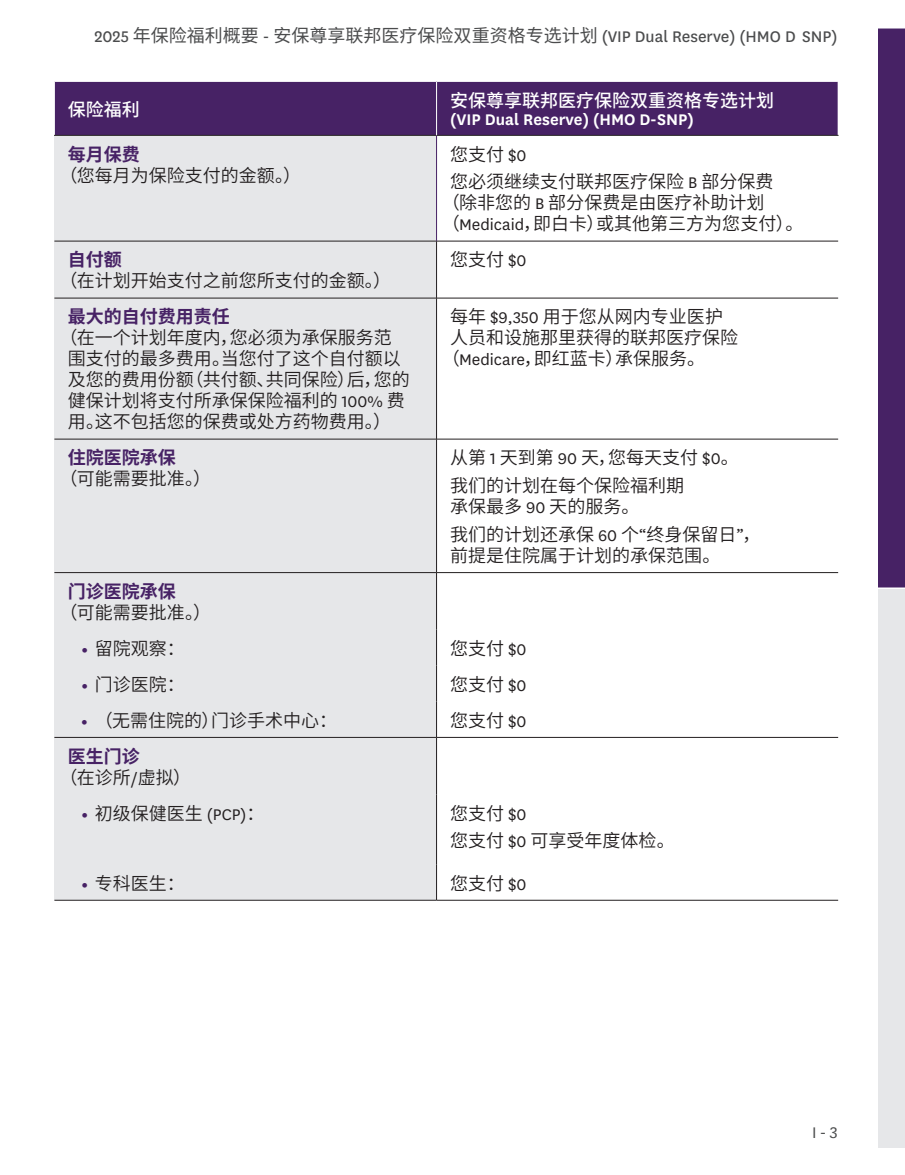
<style>
.page{position:relative;width:905px;height:1175px;background:#fff}
.page>*{position:absolute;margin:0;border:0;box-sizing:border-box;transform-origin:0 0}
.t1{font:600 18px/21px "Noto Sans CJ Ksc";color:#231f20}
.t2{font:18px "National";color:#4b4c4d}
.t3{font:600 18px/18px "National";color:#fff}
.t4{font:700 18px "Noto Sans CJ Ksc";color:#472265}
.t5{font:500 18px "Noto Sans CJ Ksc";color:#fff}
.t6{font:18px "National";color:#4b4c4d}
.s1{font-family:"Noto Sans CJ Ksc"}
.s2{font-family:"Noto Sans CJ Ksc";font-weight:500}
.s3{font-family:"National";font-weight:400}
.s4{font-family:"National";font-weight:800;color:#472265}
</style>
<div class="page">
<div style="left:878px;top:28px;width:26px;height:560px;background:#472265"></div>
<div style="left:878px;top:588px;width:26px;height:560px;background:#e6e7e9"></div>
<hr style="left:878px;top:587px;width:26px;height:2px;background:#fff">
<div style="left:54px;top:81px;width:382px;height:54px;background:#472265"></div>
<div style="left:436px;top:81px;width:402px;height:54px;background:#472265"></div>
<div style="left:54px;top:135px;width:382px;height:106px;background:#e6e7e9"></div>
<div style="left:54px;top:241px;width:382px;height:57px;background:#e6e7e9"></div>
<div style="left:54px;top:298px;width:382px;height:141px;background:#e6e7e9"></div>
<div style="left:54px;top:439px;width:382px;height:133px;background:#e6e7e9"></div>
<div style="left:54px;top:572px;width:382px;height:57px;background:#e6e7e9"></div>
<div style="left:54px;top:629px;width:382px;height:36px;background:#e6e7e9"></div>
<div style="left:54px;top:665px;width:382px;height:36px;background:#e6e7e9"></div>
<div style="left:54px;top:701px;width:382px;height:36px;background:#e6e7e9"></div>
<div style="left:54px;top:737px;width:382px;height:57px;background:#e6e7e9"></div>
<div style="left:54px;top:794px;width:382px;height:70px;background:#e6e7e9"></div>
<div style="left:54px;top:864px;width:382px;height:36px;background:#e6e7e9"></div>
<hr style="left:54px;top:81px;width:382px;height:1px;background:#fff">
<hr style="left:54px;top:82px;width:1px;height:53px;background:#fff">
<hr style="left:436px;top:81px;width:402px;height:1px;background:#fff">
<hr style="left:837px;top:82px;width:1px;height:53px;background:#fff">
<hr style="left:54px;top:241px;width:382px;height:1px;background:#231f20">
<hr style="left:436px;top:241px;width:402px;height:1px;background:#231f20">
<hr style="left:54px;top:298px;width:382px;height:1px;background:#231f20">
<hr style="left:436px;top:298px;width:402px;height:1px;background:#231f20">
<hr style="left:54px;top:439px;width:382px;height:1px;background:#231f20">
<hr style="left:436px;top:439px;width:402px;height:1px;background:#231f20">
<hr style="left:54px;top:572px;width:382px;height:1px;background:#231f20">
<hr style="left:436px;top:572px;width:402px;height:1px;background:#231f20">
<hr style="left:54px;top:737px;width:382px;height:1px;background:#231f20">
<hr style="left:436px;top:737px;width:402px;height:1px;background:#231f20">
<hr style="left:54px;top:900px;width:382px;height:1px;background:#231f20">
<hr style="left:436px;top:900px;width:402px;height:1px;background:#231f20">
<hr style="left:54px;top:135px;width:382px;height:1px;background:#231f20">
<hr style="left:436px;top:135px;width:402px;height:1px;background:#231f20">
<hr style="left:436px;top:82px;width:1px;height:53px;background:#fff">
<hr style="left:436px;top:136px;width:1px;height:105px;background:#472265">
<hr style="left:436px;top:241px;width:1px;height:57px;background:#231f20">
<hr style="left:436px;top:298px;width:1px;height:141px;background:#231f20">
<hr style="left:436px;top:439px;width:1px;height:133px;background:#231f20">
<hr style="left:436px;top:573px;width:1px;height:56px;background:#231f20">
<hr style="left:436px;top:629px;width:1px;height:36px;background:#231f20">
<hr style="left:436px;top:665px;width:1px;height:36px;background:#231f20">
<hr style="left:436px;top:701px;width:1px;height:36px;background:#231f20">
<hr style="left:436px;top:737px;width:1px;height:57px;background:#231f20">
<hr style="left:436px;top:794px;width:1px;height:70px;background:#231f20">
<hr style="left:436px;top:864px;width:1px;height:36px;background:#231f20">
<p class="t2" style="left:94px;top:25px;width:744px">2025 <span class="s1">年保险福利概要</span> - <span class="s1">安保尊享联邦医疗保险双重资格专选计划</span> (VIP Dual Reserve) (HMO D SNP)</p>
<p class="t5" style="left:68px;top:99px;width:73px">保险福利</p>
<p class="t3" style="left:450px;top:91px;width:325px"><span class="s2">安保尊享联邦医疗保险双重资格专选计划</span>(VIP Dual Reserve) (HMO D SNP)</p>
<p class="t4" style="left:68px;top:144px;width:73px">每月保费</p>
<p class="t1" style="left:60px;top:165px;width:243px">（您每月为保险支付的金额。）</p>
<p class="t3" style="left:650px;top:109px;width:8px">-</p>
<p class="t1" style="left:450px;top:144px;width:78px">您支付 <span class="s3">$0</span></p>
<p class="t1" style="left:441px;top:171px;width:363px;text-indent:8px">您必须继续支付联邦医疗保险 <span class="s3">B</span> 部分保费<br>（除非您的 <span class="s3">B</span> 部分保费是由医疗补助计划（<span class="s3">Medicaid</span>，即白卡）或其他第三方为您支付）。</p>
<p class="t4" style="left:68px;top:249px;width:55px">自付额</p>
<p class="t1" style="left:60px;top:270px;width:333px">（在计划开始支付之前您所支付的金额。）</p>
<p class="t4" style="left:68px;top:306px;width:163px">最大的自付费用责任</p>
<p class="t1" style="left:68px;top:327px;width:343px;text-indent:-8px">（在一个计划年度内，您必须为承保服务范围支付的最多费用。当您付了这个自付额以及您的费用份额（共付额、共同保险）后，您的健保计划将支付所承保保险福利的 <span class="s3">100%</span> 费用。这不包括您的保费或处方药物费用。）</p>
<p class="t4" style="left:68px;top:447px;width:110px">住院医院承保</p>
<p class="t1" style="left:60px;top:468px;width:153px">（可能需要批准。）</p>
<p class="t4" style="left:68px;top:581px;width:109px">门诊医院承保</p>
<p class="t1" style="left:60px;top:602px;width:153px">（可能需要批准。）</p>
<p class="t1" style="left:81px;top:638px;width:105px"><span class="s4">•</span> 留院观察：</p>
<p class="t1" style="left:81px;top:674px;width:105px"><span class="s4">•</span> 门诊医院：</p>
<p class="t1" style="left:81px;top:710px;width:257px"><span class="s4">•</span> （无需住院的）门诊手术中心：</p>
<p class="t4" style="left:68px;top:746px;width:73px">医生门诊</p>
<p class="t1" style="left:60px;top:767px;width:133px">（在诊所 <span class="s3">/</span>虚拟）</p>
<p class="t1" style="left:81px;top:803px;width:184px"><span class="s4">•</span> 初级保健医生 <span class="s3">(PCP)</span>：</p>
<p class="t1" style="left:81px;top:872px;width:105px"><span class="s4">•</span> 专科医生：</p>
<p class="t1" style="left:450px;top:249px;width:78px">您支付 <span class="s3">$0</span></p>
<p class="t1" style="left:450px;top:306px;width:274px">每年 <span class="s3">$9,350</span> 用于您从网内专业医护</p>
<p class="t1" style="left:450px;top:327px;width:289px">人员和设施那里获得的联邦医疗保险</p>
<p class="t1" style="left:441px;top:348px;width:265px">（<span class="s3">Medicare</span>，即红蓝卡）承保服务。</p>
<p class="t1" style="left:450px;top:447px;width:290px">从第 <span class="s3">1</span> 天到第 <span class="s3">90</span> 天，您每天支付 <span class="s3">$0</span>。</p>
<p class="t1" style="left:450px;top:475px;width:235px">我们的计划在每个保险福利期承保最多 <span class="s3">90</span> 天的服务。</p>
<p class="t1" style="left:450px;top:524px;width:312px">我们的计划还承保 <span class="s3">60</span> 个<span class="s3">“</span>终身保留日<span class="s3">”</span>，前提是住院属于计划的承保范围。</p>
<p class="t1" style="left:450px;top:638px;width:78px">您支付 <span class="s3">$0</span></p>
<p class="t1" style="left:450px;top:674px;width:78px">您支付 <span class="s3">$0</span></p>
<p class="t1" style="left:450px;top:710px;width:78px">您支付 <span class="s3">$0</span></p>
<p class="t1" style="left:450px;top:803px;width:78px">您支付 <span class="s3">$0</span></p>
<p class="t1" style="left:450px;top:830px;width:226px">您支付 <span class="s3">$0</span> 可享受年度体检。</p>
<p class="t1" style="left:450px;top:872px;width:78px">您支付 <span class="s3">$0</span></p>
<p class="t6" style="left:812px;top:1121px;width:27px">I - 3</p>
</div>
